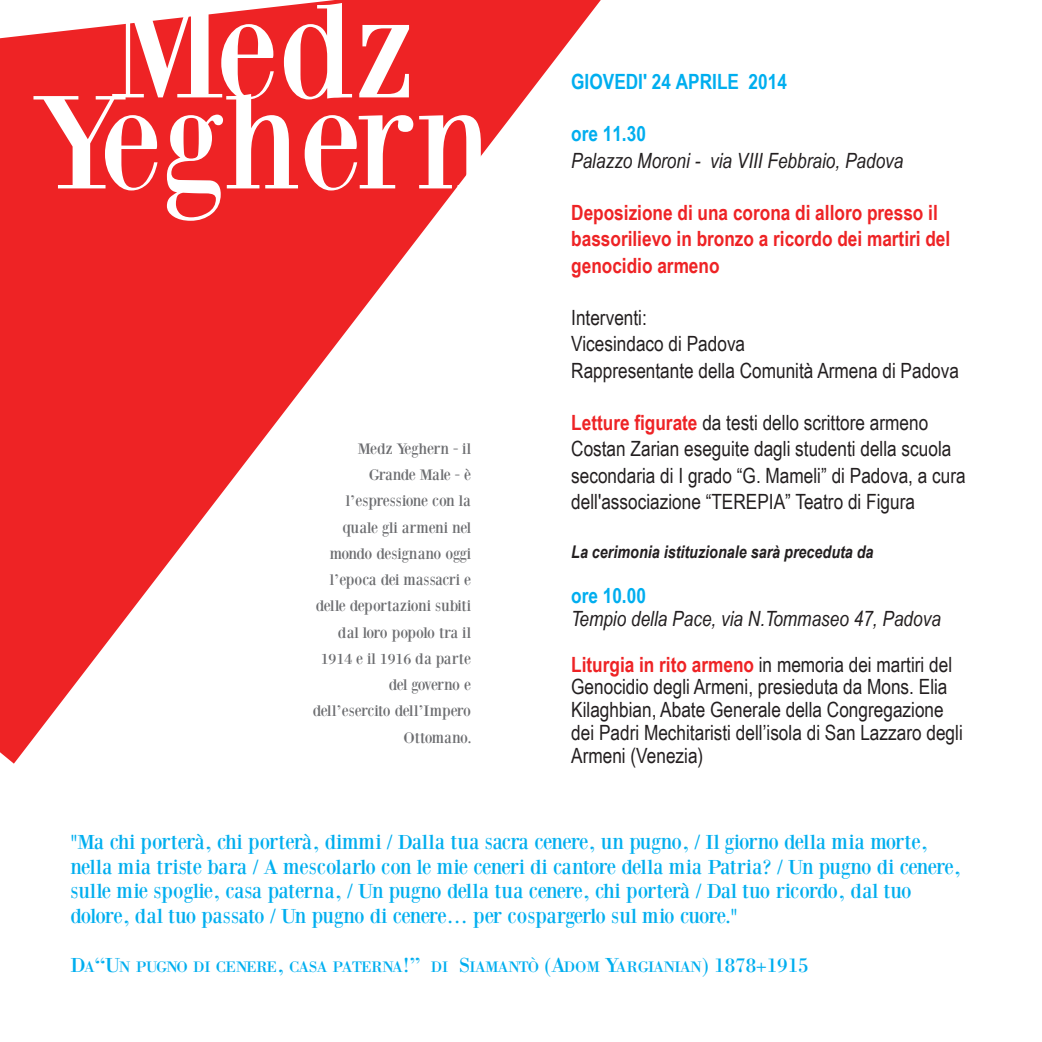
<style>
.page{position:relative;width:1042px;height:1042px;background:#fff}
.page>*{position:absolute;margin:0;border:0;box-sizing:border-box;transform-origin:0 0}
.t1{font:138.25px "Bodoni XT";color:#fff}
.t2{font:21px/26.2px "Arial Narrow";color:#231f20}
.t3{font:21px/24.5px "Bodoni XT";letter-spacing:-.035em;color:#00aeef}
.t4{font:italic 21px/45.5px "Arial Narrow";color:#231f20}
.t5{font:700 21px/26.2px "Arial Narrow";color:#ee2325}
.t6{font:700 21px "Arial Narrow";color:#00aeef}
.t7{font:italic 700 17.5px "Arial Narrow";color:#231f20}
.t8{font:15.75px/26.2px "Bodoni XT";color:#6c6d70;text-align:right}
.t9{font:15.75px "Bodoni XT";letter-spacing:-.04em;color:#00aeef}
.s1{font-weight:700;color:#ee2325}
.s2{font-weight:700;font-style:normal;color:#ee2325}
.s3{font-style:normal}
.s4{font-size:21px}
</style>
<div class="page">
<svg style="left:0;top:0;width:601px;height:764px"></svg>
<h1 class="t1" style="left:110px;top:-33px;width:308px">Medz</h1>
<h1 class="t1" style="left:33px;top:58px;width:461px">Yeghern</h1>
<p class="t8" style="left:313px;top:435px;width:160px">Medz Yeghern - il<br>Grande Male - è l’espressione con la quale gli armeni nel mondo designano oggi l’epoca dei massacri e delle deportazioni subiti dal loro popolo tra il<br>1914 e il 1916 da parte del governo e dell’esercito dell’Impero<br>Ottomano.</p>
<p class="t6" style="left:571px;top:69px;width:217px">GIOVEDI' 24 APRILE 2014</p>
<p class="t6" style="left:571px;top:122px;width:76px">ore 11.30</p>
<p class="t4" style="left:571px;top:138px;width:334px">Palazzo Moroni - via VIII Febbraio, Padova</p>
<p class="t5" style="left:571px;top:200px;width:380px">Deposizione di una corona di alloro presso il bassorilievo in bronzo a ricordo dei martiri del genocidio armeno</p>
<p class="t2" style="left:571px;top:305px;width:389px">Interventi:<br>Vicesindaco di Padova<br>Rappresentante della Comunità Armena di Padova</p>
<p class="t2" style="left:571px;top:410px;width:396px"><span class="s1">Letture figurate</span> da testi dello scrittore armeno Costan Zarian eseguite dagli studenti della scuola secondaria di I grado “G. Mameli” di Padova, a cura dell'associazione “TEREPIA” Teatro di Figura</p>
<p class="t7" style="left:571px;top:542px;width:304px">La cerimonia istituzionale sarà preceduta da</p>
<p class="t6" style="left:571px;top:584px;width:76px">ore 10.00</p>
<p class="t4" style="left:571px;top:596px;width:382px">Tempio della Pace, via N.Tommaseo 47, Padova<br><span class="s2">Liturgia in rito armeno</span> <span class="s3">in memoria dei martiri del</span></p>
<p class="t2" style="left:571px;top:676px;width:393px;line-height:22.8px">Genocidio degli Armeni, presieduta da Mons. Elia Kilaghbian, Abate Generale della Congregazione dei Padri Mechitaristi dell’isola di San Lazzaro degli Armeni (Venezia)</p>
<p class="t3" style="left:70px;top:829px;width:892px">"Ma chi porterà, chi porterà, dimmi / Dalla tua sacra cenere, un pugno, / Il giorno della mia morte, nella mia triste bara / A mescolarlo con le mie ceneri di cantore della mia Patria? / Un pugno di cenere, sulle mie spoglie, casa paterna, / Un pugno della tua cenere, chi porterà / Dal tuo ricordo, dal tuo dolore, dal tuo passato / Un pugno di cenere… per cospargerlo sul mio cuore."</p>
<p class="t9" style="left:70px;top:957px;width:740px"><span class="s4">D</span>A<span class="s4">“U</span>N PUGNO DI CENERE<span class="s4">,</span> CASA PATERNA<span class="s4">!”</span> DI <span class="s4">S</span>IAMANTÒ <span class="s4">(A</span>DOM <span class="s4">Y</span>ARGIANIAN<span class="s4">) 1878+1915</span></p>
</div>
